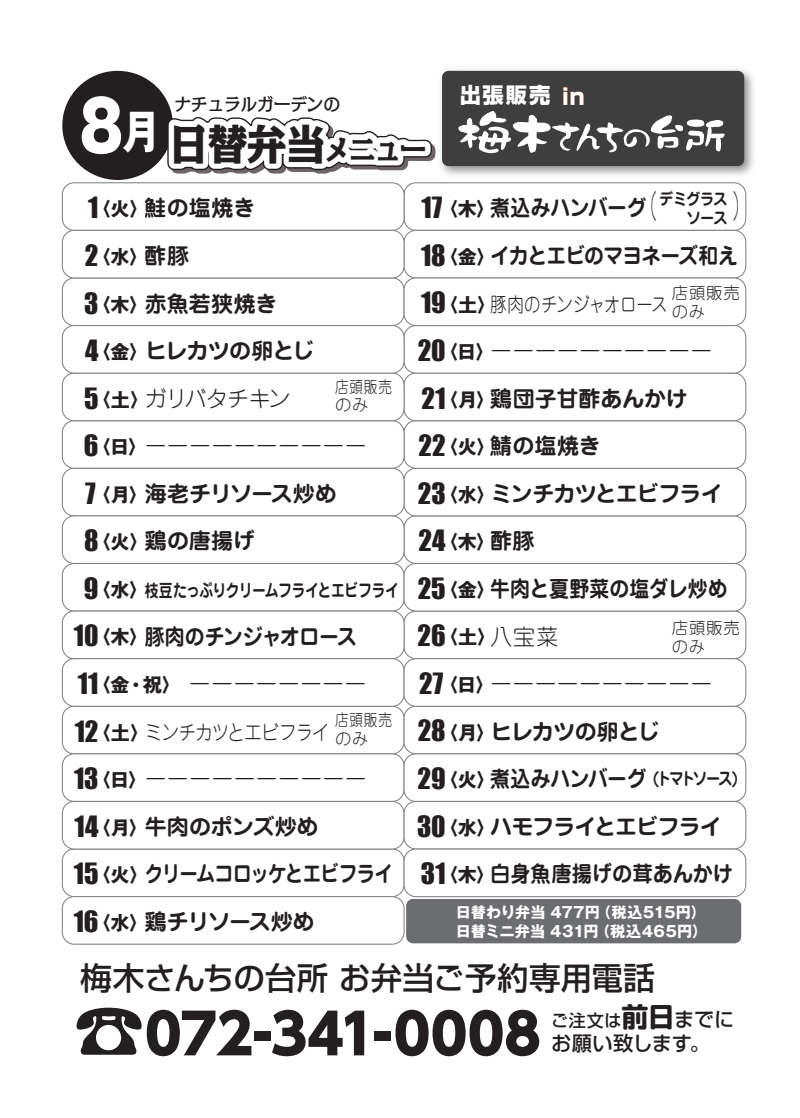
<style>
.page{position:relative;width:800px;height:1118px;background:#fff}
.page>*{position:absolute;margin:0;border:0;box-sizing:border-box;transform-origin:0 0}
.t1{font:68.5px "Gothic MB101 hea";color:#fff;scale:.85 1}
.t2{font:800 55.5px "UD Shin Go Pro";letter-spacing:-.005em;color:#231f20}
.t3{font:800 41.75px "Kakumin Pro";color:#231f20;scale:.96 1}
.t4{font:500 31.5px "Shin Go";letter-spacing:.005em;color:#231f20}
.t5{font:27px/47.5px "Impact";color:#231f20;text-align:center}
.t6{font:700 22px/47.5px "Jun 501 Pro";letter-spacing:-.02em;color:#231f20}
.t7{font:300 22px/47.5px "Jun 101 Pro";letter-spacing:.005em;color:#231f20}
.t8{font:700 22px/47.5px "Jun 501 Pro";letter-spacing:-.02em;color:#231f20;scale:.9 1}
.t9{font:800 21.25px "Shin Go Pro";color:#fff}
.t10{font:500 20.25px "Shin Go";letter-spacing:.005em;color:#231f20}
.t11{font:300 20px "Jun 101 Pro";letter-spacing:-.015em;color:#231f20;scale:.86 1}
.t12{font:300 20px "Jun 101 Pro";letter-spacing:-.015em;color:#231f20;scale:.82 1}
.t13{font:700 19px "Gothic MB101";color:#231f20}
.t14{font:500 17.75px "Kakumin Pro";letter-spacing:-.025em;color:#231f20;scale:.96 1}
.t15{font:700 17.5px "Jun 501 Pro";letter-spacing:-.04em;color:#231f20;scale:.79 1}
.t16{font:500 17.25px "Shin Go";color:#231f20}
.t17{font:700 17.25px "Jun 501 Pro";letter-spacing:-.155em;color:#231f20;scale:.83 1}
.t18{font:300 16.5px/18.2px "Jun 101 Pro";letter-spacing:.045em;color:#231f20;scale:.83 1}
.t19{font:300 16.5px/18.2px "Jun 101 Pro";letter-spacing:.045em;color:#231f20}
.t20{font:700 16px/19px "Jun 501 Pro";letter-spacing:-.065em;color:#231f20;text-align:center;scale:.9 1}
.t21{font:700 15.25px/18.2px "Gothic MB101";letter-spacing:.005em;color:#fff}
.s1{font-family:"Gothic MB101";font-weight:700;font-size:45.5px}
.s2{font-size:22.25px;color:#f36e21}
.s3{font-size:26.75px}
.s4{font-family:"Gothic MB101";font-weight:700;font-size:72px}
.s5{font-family:"Soft Go Std";font-weight:700;font-size:27px}
.s6{font-size:20.25px}
</style>
<div class="page">
<div style="left:403px;top:610px;width:343px;height:49px;border:1px solid #808285;border-radius:12px"></div>
<div style="left:406px;top:899px;width:334px;height:44px;background:#6c6d70;border-radius:7px"></div>
<div style="left:62px;top:277px;width:342px;height:49px;border:1px solid #808285;border-radius:12px"></div>
<div style="left:403px;top:182px;width:343px;height:49px;border:1px solid #808285;border-radius:12px"></div>
<div style="left:403px;top:515px;width:343px;height:49px;border:1px solid #808285;border-radius:12px"></div>
<div style="left:62px;top:848px;width:342px;height:49px;border:1px solid #808285;border-radius:12px"></div>
<div style="left:62px;top:896px;width:342px;height:48px;border:1px solid #808285;border-radius:12px"></div>
<div style="left:403px;top:468px;width:343px;height:48px;border:1px solid #808285;border-radius:12px"></div>
<div style="left:403px;top:420px;width:343px;height:49px;border:1px solid #808285;border-radius:12px"></div>
<div style="left:62px;top:706px;width:342px;height:48px;border:1px solid #808285;border-radius:12px"></div>
<div style="left:62px;top:420px;width:342px;height:49px;border:1px solid #808285;border-radius:12px"></div>
<div style="left:62px;top:753px;width:342px;height:49px;border:1px solid #808285;border-radius:12px"></div>
<div style="left:62px;top:801px;width:342px;height:48px;border:1px solid #808285;border-radius:12px"></div>
<div style="left:403px;top:372px;width:343px;height:49px;border:1px solid #808285;border-radius:12px"></div>
<div style="left:62px;top:468px;width:342px;height:48px;border:1px solid #808285;border-radius:12px"></div>
<div style="left:403px;top:706px;width:343px;height:48px;border:1px solid #808285;border-radius:12px"></div>
<div style="left:403px;top:753px;width:343px;height:49px;border:1px solid #808285;border-radius:12px"></div>
<div style="left:403px;top:801px;width:343px;height:48px;border:1px solid #808285;border-radius:12px"></div>
<div style="left:403px;top:848px;width:343px;height:49px;border:1px solid #808285;border-radius:12px"></div>
<div style="left:62px;top:515px;width:342px;height:49px;border:1px solid #808285;border-radius:12px"></div>
<div style="left:62px;top:563px;width:342px;height:48px;border:1px solid #808285;border-radius:12px"></div>
<div style="left:62px;top:372px;width:342px;height:49px;border:1px solid #808285;border-radius:12px"></div>
<div style="left:403px;top:230px;width:343px;height:48px;border:1px solid #808285;border-radius:12px"></div>
<div style="left:403px;top:563px;width:343px;height:48px;border:1px solid #808285;border-radius:12px"></div>
<div style="left:62px;top:610px;width:342px;height:49px;border:1px solid #808285;border-radius:12px"></div>
<div style="left:62px;top:230px;width:342px;height:48px;border:1px solid #808285;border-radius:12px"></div>
<div style="left:62px;top:658px;width:342px;height:49px;border:1px solid #808285;border-radius:12px"></div>
<div style="left:403px;top:325px;width:343px;height:49px;border:1px solid #808285;border-radius:12px"></div>
<div style="left:403px;top:658px;width:343px;height:49px;border:1px solid #808285;border-radius:12px"></div>
<div style="left:62px;top:325px;width:342px;height:49px;border:1px solid #808285;border-radius:12px"></div>
<div style="left:403px;top:277px;width:343px;height:49px;border:1px solid #808285;border-radius:12px"></div>
<img style="left:440px;top:69px;width:314px;height:107px">
<div style="left:442px;top:71px;width:301px;height:95px;background:#3e3e3f;border-radius:6px"></div>
<svg style="left:458px;top:111px;width:266px;height:42px"></svg>
<div style="left:62px;top:71px;width:111px;height:109px;background:#231f20;border-radius:50%"></div>
<svg style="left:142px;top:106px;width:300px;height:151px"></svg>
<h1 class="t1" style="left:79px;top:76px;width:97px">8<span class="s1">月</span></h1>
<p class="t14" style="left:174px;top:90px;width:174px">ナチュラルガーデンの</p>
<p class="t9" style="left:459px;top:78px;width:126px">出張販売 <span class="s2">in</span></p>
<h3 class="t3" style="left:169px;top:110px;width:269px">日替弁当<span class="s3">メニュー</span></h3>
<p class="t20" style="left:642px;top:188px;width:117px">デミグラス<br><sup>（</sup>　　ソース<sup>）</sup></p>
<p class="t8" style="left:490px;top:182px;width:276px">煮込みハンバーグ<br>イカとエビのマヨネーズ和え</p>
<p class="t12" style="left:490px;top:288px;width:218px">豚肉のチンジャオロース</p>
<p class="t7" style="left:490px;top:324px;width:223px">ーーーーーーーーーー</p>
<p class="t6" style="left:490px;top:372px;width:239px">鶏団子甘酢あんかけ<br>鯖の塩焼き<br>ミンチカツとエビフライ酢豚<br>牛肉と夏野菜の塩ダレ炒め</p>
<p class="t7" style="left:490px;top:610px;width:223px">八宝菜<br>ーーーーーーーーーー</p>
<p class="t6" style="left:490px;top:705px;width:244px">ヒレカツの卵とじ<br>煮込みハンバーグ<br>ハモフライとエビフライ白身魚唐揚げの茸あんかけ</p>
<p class="t5" style="left:74px;top:184px;width:26px">1<br>2<br>3<br>4<br>5<br>6<br>7<br>8<br>9<br>10<br>11<br>12<br>13<br>14<br>15<br>16</p>
<p class="t5" style="left:417px;top:184px;width:30px;text-align:justify">17<br>18<br>19<br>20<br>21<br>22<br>23<br>24<br>25<br>26<br>27<br>28<br>29<br>30<br>31</p>
<p class="t6" style="left:145px;top:182px;width:171px">鮭の塩焼き<br>酢豚<br>赤魚若狭焼き<br>ヒレカツの卵とじ</p>
<p class="t7" style="left:145px;top:372px;width:223px">ガリバタチキン<br>ーーーーーーーーーー</p>
<p class="t6" style="left:145px;top:468px;width:193px">海老チリソース炒め鶏の唐揚げ</p>
<p class="t15" style="left:145px;top:576px;width:323px">枝豆たっぷりクリームフライとエビフライ</p>
<p class="t8" style="left:145px;top:610px;width:237px">豚肉のチンジャオロース</p>
<p class="t7" style="left:145px;top:657px;width:223px">　　ーーーーーーーー</p>
<p class="t11" style="left:145px;top:716px;width:216px">ミンチカツとエビフライ</p>
<p class="t7" style="left:145px;top:752px;width:223px">ーーーーーーーーーー</p>
<p class="t6" style="left:145px;top:800px;width:249px">牛肉のポンズ炒め<br>クリームコロッケとエビフライ鶏チリソース炒め</p>
<p class="t13" style="left:92px;top:196px;width:58px">〈火〉</p>
<p class="t13" style="left:92px;top:243px;width:58px">〈水〉</p>
<p class="t13" style="left:92px;top:291px;width:58px">〈木〉</p>
<p class="t13" style="left:92px;top:338px;width:58px">〈金〉</p>
<p class="t13" style="left:92px;top:386px;width:59px">〈土〉</p>
<p class="t13" style="left:92px;top:433px;width:57px">〈日〉</p>
<p class="t13" style="left:92px;top:481px;width:57px">〈月〉</p>
<p class="t13" style="left:92px;top:528px;width:58px">〈火〉</p>
<p class="t13" style="left:92px;top:576px;width:58px">〈水〉</p>
<p class="t13" style="left:92px;top:624px;width:58px">〈木〉</p>
<p class="t13" style="left:92px;top:671px;width:90px">〈金・祝〉</p>
<p class="t13" style="left:92px;top:719px;width:59px">〈土〉</p>
<p class="t13" style="left:92px;top:766px;width:57px">〈日〉</p>
<p class="t13" style="left:92px;top:814px;width:57px">〈月〉</p>
<p class="t13" style="left:92px;top:861px;width:58px">〈火〉</p>
<p class="t13" style="left:92px;top:909px;width:58px">〈水〉</p>
<p class="t13" style="left:439px;top:196px;width:58px">〈木〉</p>
<p class="t13" style="left:439px;top:243px;width:58px">〈金〉</p>
<p class="t13" style="left:439px;top:291px;width:59px">〈土〉</p>
<p class="t13" style="left:439px;top:338px;width:57px">〈日〉</p>
<p class="t13" style="left:439px;top:386px;width:57px">〈月〉</p>
<p class="t13" style="left:439px;top:433px;width:58px">〈火〉</p>
<p class="t13" style="left:439px;top:481px;width:58px">〈水〉</p>
<p class="t13" style="left:439px;top:528px;width:58px">〈木〉</p>
<p class="t13" style="left:439px;top:576px;width:58px">〈金〉</p>
<p class="t13" style="left:439px;top:624px;width:59px">〈土〉</p>
<p class="t13" style="left:439px;top:671px;width:57px">〈日〉</p>
<p class="t13" style="left:439px;top:719px;width:57px">〈月〉</p>
<p class="t13" style="left:439px;top:766px;width:58px">〈火〉</p>
<p class="t13" style="left:439px;top:814px;width:58px">〈水〉</p>
<p class="t13" style="left:439px;top:861px;width:58px">〈木〉</p>
<p class="t19" style="left:671px;top:282px;width:70px">店頭販売のみ</p>
<p class="t18" style="left:335px;top:376px;width:70px">店頭販売のみ</p>
<p class="t19" style="left:671px;top:617px;width:70px">店頭販売のみ</p>
<p class="t18" style="left:335px;top:709px;width:70px">店頭販売のみ</p>
<p class="t17" style="left:652px;top:764px;width:104px">(トマトソース)</p>
<p class="t21" style="left:455px;top:902px;width:253px">日替わり弁当 477円（税込515円）日替ミニ弁当 431円（税込465円）</p>
<h3 class="t4" style="left:80px;top:958px;width:576px">梅木さんちの台所 お弁当ご予約専用電話</h3>
<h2 class="t2" style="left:73px;top:989px;width:469px"><span class="s4">☎</span>072-341-0008</h2>
<p class="t16" style="left:551px;top:1009px;width:184px">ご注文は<span class="s5">前日</span><span class="s6">までに</span></p>
<p class="t10" style="left:551px;top:1030px;width:160px">お願い致します。</p>
</div>
